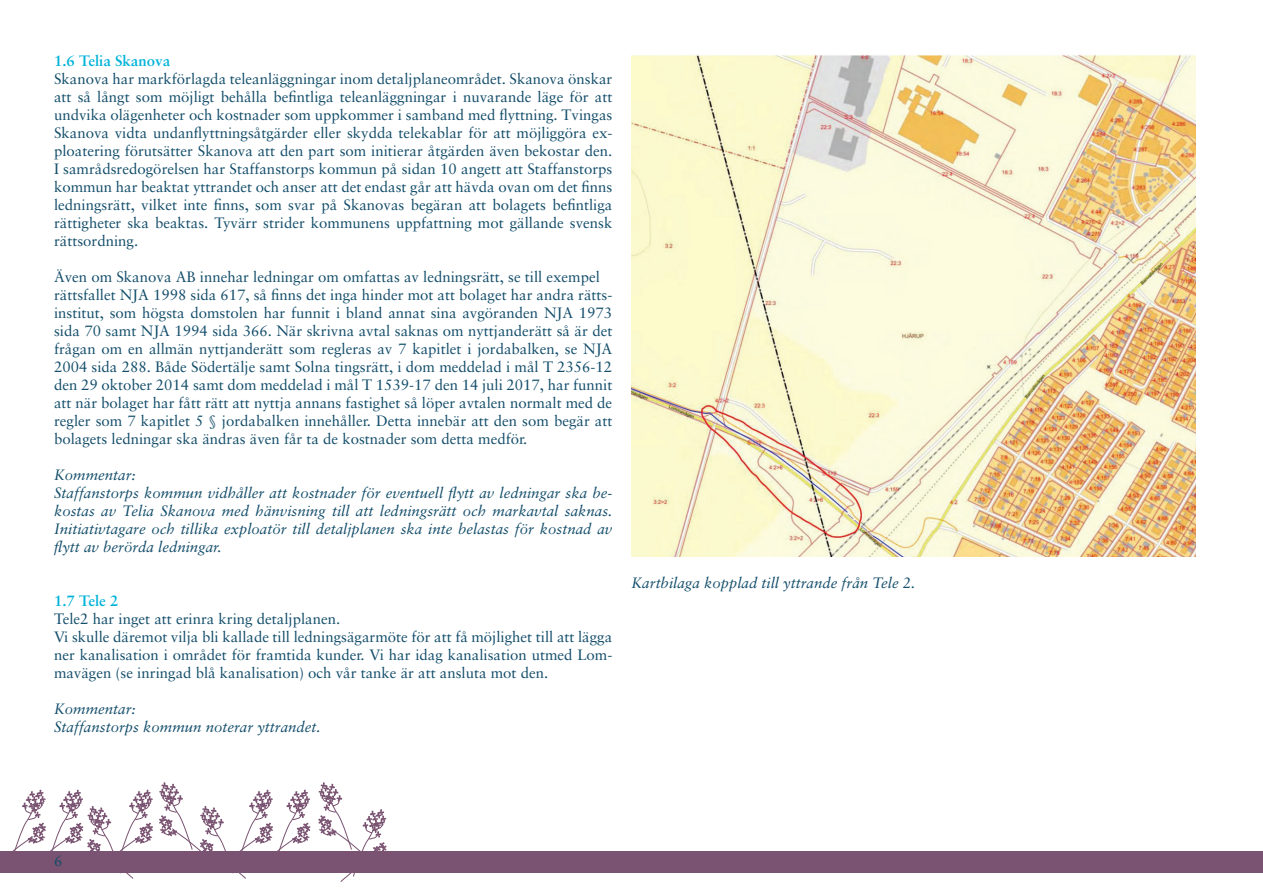
<style>
.page{position:relative;width:1263px;height:893px;background:#fff}
.page>*{position:absolute;margin:0;border:0;box-sizing:border-box;transform-origin:0 0}
.t1{font:15px/18px "Sabon";color:#124d6a}
.t2{font:italic 15px/18px "Sabon";color:#124d6a}
.t3{font:700 15px "Sabon";color:#02b3d9}
.t4{font:15px "Sabon";color:#124c6a}
</style>
<div class="page">
<div style="left:0;top:851px;width:1263px;height:21px;background:#795371"></div>
<svg style="left:0;top:790px;width:153px;height:89px"></svg>
<svg style="left:318px;top:782px;width:69px;height:100px"></svg>
<svg style="left:159px;top:782px;width:152px;height:97px"></svg>
<img style="left:631px;top:55px;width:565px;height:502px">
<p class="t3" style="left:54px;top:51px;width:118px">1.6 Telia Skanova</p>
<p class="t1" style="left:54px;top:69px;width:560px;text-align:justify">Skanova har markförlagda teleanläggningar inom detaljplaneområdet. Skanova önskar att så långt som möjligt behålla befintliga teleanläggningar i nuvarande läge för att undvika olägenheter och kostnader som uppkommer i samband med flyttning. Tvingas Skanova vidta undanflyttningsåtgärder eller skydda telekablar för att möjliggöra ex&shy;ploatering förutsätter Skanova att den part som initierar åtgärden även bekostar den.<br>I samrådsredogörelsen har Staffanstorps kommun på sidan 10 angett att Staffanstorps kommun har beaktat yttrandet och anser att det endast går att hävda ovan om det finns ledningsrätt, vilket inte finns, som svar på Skanovas begäran att bolagets befintliga rättigheter ska beaktas. Tyvärr strider kommunens uppfattning mot gällande svensk rättsordning.</p>
<p class="t1" style="left:54px;top:267px;width:560px">Även om Skanova AB innehar ledningar om omfattas av ledningsrätt, se till exempel rättsfallet NJA 1998 sida 617, så finns det inga hinder mot att bolaget har andra rätts&shy;institut, som högsta domstolen har funnit i bland annat sina avgöranden NJA 1973 sida 70 samt NJA 1994 sida 366. När skrivna avtal saknas om nyttjanderätt så är det frågan om en allmän nyttjanderätt som regleras av 7 kapitlet i jordabalken, se NJA 2004 sida 288. Både Södertälje samt Solna tingsrätt, i dom meddelad i mål T 2356-12 den 29 oktober 2014 samt dom meddelad i mål T 1539-17 den 14 juli 2017, har funnit att när bolaget har fått rätt att nyttja annans fastighet så löper avtalen normalt med de regler som 7 kapitlet 5 § jordabalken innehåller. Detta innebär att den som begär att bolagets ledningar ska ändras även får ta de kostnader som detta medför.</p>
<p class="t2" style="left:54px;top:465px;width:560px">Kommentar:<br>Staffanstorps kommun vidhåller att kostnader för eventuell flytt av ledningar ska be&shy;kostas av Telia Skanova med hänvisning till att ledningsrätt och markavtal saknas.<br>Initiativtagare och tillika exploatör till detaljplanen ska inte belastas för kostnad av flytt av berörda ledningar.</p>
<p class="t3" style="left:54px;top:591px;width:66px">1.7 Tele 2</p>
<p class="t1" style="left:54px;top:609px;width:560px">Tele2 har inget att erinra kring detaljplanen.<br>Vi skulle däremot vilja bli kallade till ledningsägarmöte för att få möjlighet till att lägga ner kanalisation i området för framtida kunder. Vi har idag kanalisation utmed Lom&shy;mavägen (se inringad blå kanalisation) och vår tanke är att ansluta mot den.</p>
<p class="t2" style="left:54px;top:699px;width:268px">Kommentar:<br>Staffanstorps kommun noterar yttrandet.</p>
<p class="t2" style="left:631px;top:573px;width:285px">Kartbilaga kopplad till yttrande från Tele 2.</p>
<p class="t4" style="left:54px;top:852px;width:10px">6</p>
</div>
